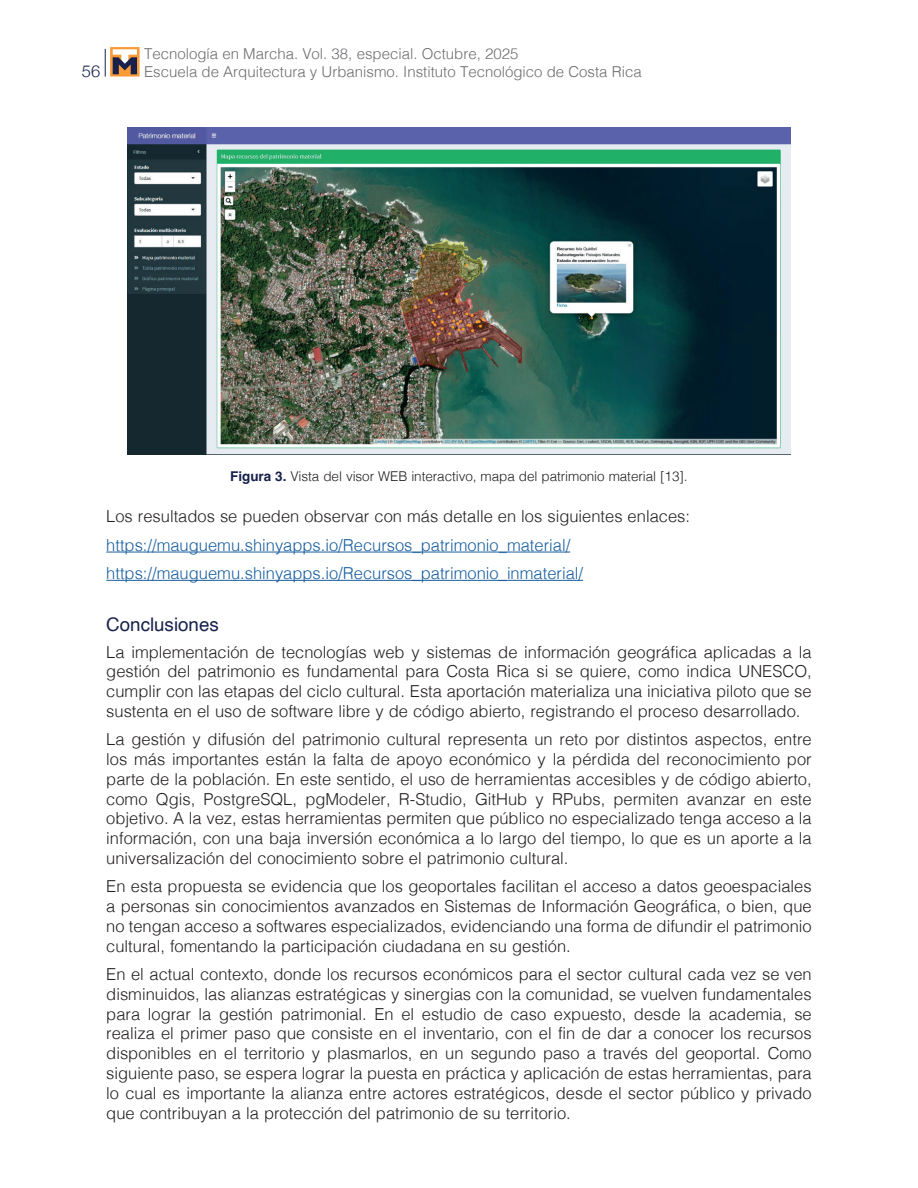
<style>
.page{position:relative;width:918px;height:1188px;background:#fff}
.page>*{position:absolute;margin:0;border:0;box-sizing:border-box;transform-origin:0 0}
.t1{font:18.75px "Helvetica";color:#17214b}
.t2{font:300 16.5px/19.8px "Helvetica";color:#231f20;text-align:justify}
.t3{font:300 16.5px/28.3px "Helvetica";color:#175d9e}
.t4{font:300 16.5px "Helvetica Neue";color:#17214b}
.t5{font:300 15px "Helvetica";color:#6c6d70}
.t6{font:300 13.5px "Helvetica";letter-spacing:-.005em;color:#231f20}
.s1{font-weight:700;color:#17214b}
</style>
<div class="page">
<svg style="left:105px;top:49px;width:1px;height:28px"></svg>
<svg style="left:110px;top:47px;width:30px;height:30px"></svg>
<svg style="left:113px;top:49px;width:24px;height:25px"></svg>
<hr style="left:106px;top:552px;width:464px;height:1px;background:#175d9e">
<hr style="left:106px;top:580px;width:477px;height:1px;background:#175d9e">
<img style="left:127px;top:128px;width:664px;height:327px">
<p class="t5" style="left:144px;top:40px;width:376px">Tecnología en Marcha. Vol. 38, especial. Octubre, 2025</p>
<p class="t4" style="left:82px;top:57px;width:20px">56</p>
<p class="t5" style="left:144px;top:58px;width:499px">Escuela de Arquitectura y Urbanismo. Instituto Tecnológico de Costa Rica</p>
<p class="t6" style="left:230px;top:465px;width:459px"><span class="s1">Figura 3.</span> Vista del visor WEB interactivo, mapa del patrimonio material [13].</p>
<p class="t2" style="left:106px;top:506px;width:585px">Los resultados se pueden observar con más detalle en los siguientes enlaces:</p>
<p class="t3" style="left:106px;top:530px;width:478px">https://mauguemu.shinyapps.io/Recursos_patrimonio_material/ https://mauguemu.shinyapps.io/Recursos_patrimonio_inmaterial/</p>
<p class="t1" style="left:106px;top:610px;width:114px">Conclusiones</p>
<p class="t2" style="left:106px;top:641px;width:707px">La implementación de tecnologías web y sistemas de información geográfica aplicadas a la gestión del patrimonio es fundamental para Costa Rica si se quiere, como indica UNESCO, cumplir con las etapas del ciclo cultural. Esta aportación materializa una iniciativa piloto que se sustenta en el uso de software libre y de código abierto, registrando el proceso desarrollado.</p>
<p class="t2" style="left:106px;top:728px;width:707px">La gestión y difusión del patrimonio cultural representa un reto por distintos aspectos, entre los más importantes están la falta de apoyo económico y la pérdida del reconocimiento por parte de la población. En este sentido, el uso de herramientas accesibles y de código abierto, como Qgis, PostgreSQL, pgModeler, R-Studio, GitHub y RPubs, permiten avanzar en este objetivo. A la vez, estas herramientas permiten que público no especializado tenga acceso a la información, con una baja inversión económica a lo largo del tiempo, lo que es un aporte a la universalización del conocimiento sobre el patrimonio cultural.</p>
<p class="t2" style="left:106px;top:875px;width:707px">En esta propuesta se evidencia que los geoportales facilitan el acceso a datos geoespaciales a personas sin conocimientos avanzados en Sistemas de Información Geográfica, o bien, que no tengan acceso a softwares especializados, evidenciando una forma de difundir el patrimonio cultural, fomentando la participación ciudadana en su gestión.</p>
<p class="t2" style="left:106px;top:963px;width:707px">En el actual contexto, donde los recursos económicos para el sector cultural cada vez se ven disminuidos, las alianzas estratégicas y sinergias con la comunidad, se vuelven fundamentales para lograr la gestión patrimonial. En el estudio de caso expuesto, desde la academia, se realiza el primer paso que consiste en el inventario, con el fin de dar a conocer los recursos disponibles en el territorio y plasmarlos, en un segundo paso a través del geoportal. Como siguiente paso, se espera lograr la puesta en práctica y aplicación de estas herramientas, para lo cual es importante la alianza entre actores estratégicos, desde el sector público y privado que contribuyan a la protección del patrimonio de su territorio.</p>
</div>
